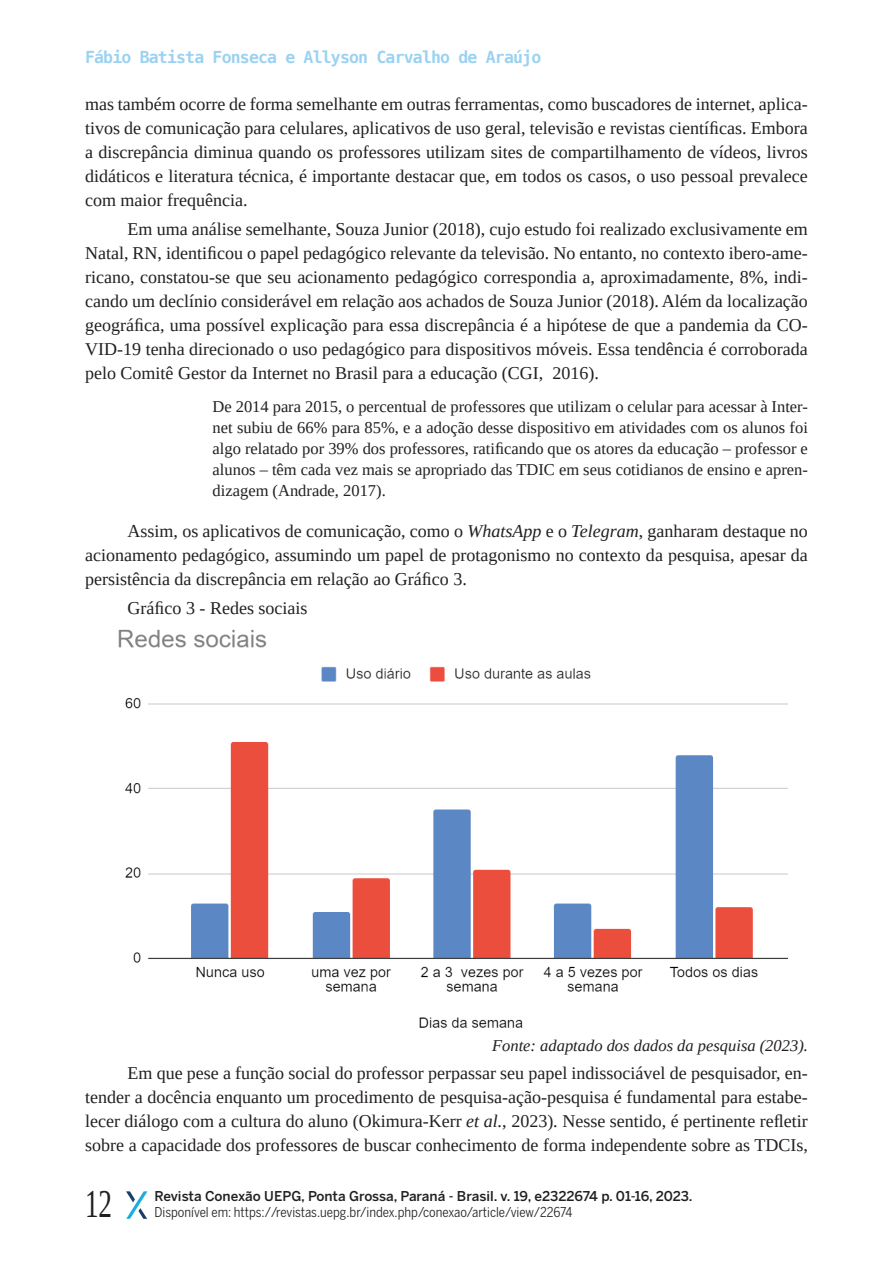
<style>
.page{position:relative;width:893px;height:1263px;background:#fff}
.page>*{position:absolute;margin:0;border:0;box-sizing:border-box;transform-origin:0 0}
.t1{font:39.9px "Liberation Serif";color:#231f20;scale:.68 1}
.t2{font:18px/24px "Liberation Serif";color:#231f20;text-align:justify}
.t3{font:16.5px/21px "Liberation Serif";color:#231f20;text-align:justify}
.t4{font:700 16.5px "DejaVu Sans Mono";letter-spacing:-.05em;color:#9bd2f1}
.t5{font:italic 16.5px "Liberation Serif";color:#231f20}
.t6{font:13.5px "Benton Sans Cond";color:#231f20}
.t7{font:500 13.5px "Benton Sans";color:#231f20}
.s1{font-style:italic}
</style>
<div class="page">
<svg style="left:126px;top:1191px;width:21px;height:28px"></svg>
<img style="left:118px;top:629px;width:670px;height:399px">
<p class="t4" style="left:85px;top:45px;width:458px">Fábio Batista Fonseca e Allyson Carvalho de Araújo</p>
<p class="t2" style="left:85px;top:92px;width:724px">mas também ocorre de forma semelhante em outras ferramentas, como buscadores de internet, aplica&shy;tivos de comunicação para celulares, aplicativos de uso geral, televisão e revistas científicas. Embora a discrepância diminua quando os professores utilizam sites de compartilhamento de vídeos, livros didáticos e literatura técnica, é importante destacar que, em todos os casos, o uso pessoal prevalece com maior frequência.</p>
<p class="t2" style="left:85px;top:216px;width:724px;text-indent:43px">Em uma análise semelhante, Souza Junior (2018), cujo estudo foi realizado exclusivamente em Natal, RN, identificou o papel pedagógico relevante da televisão. No entanto, no contexto ibero-ame&shy;ricano, constatou-se que seu acionamento pedagógico correspondia a, aproximadamente, 8%, indi&shy;cando um declínio considerável em relação aos achados de Souza Junior (2018). Além da localização geográfica, uma possível explicação para essa discrepância é a hipótese de que a pandemia da CO-VID-19 tenha direcionado o uso pedagógico para dispositivos móveis. Essa tendência é corroborada pelo Comitê Gestor da Internet no Brasil para a educação (CGI, 2016).</p>
<p class="t3" style="left:213px;top:396px;width:597px">De 2014 para 2015, o percentual de professores que utilizam o celular para acessar à Inter&shy;net subiu de 66% para 85%, e a adoção desse dispositivo em atividades com os alunos foi algo relatado por 39% dos professores, ratificando que os atores da educação – professor e alunos – têm cada vez mais se apropriado das TDIC em seus cotidianos de ensino e apren&shy;dizagem (Andrade, 2017).</p>
<p class="t2" style="left:85px;top:519px;width:724px;text-indent:43px">Assim, os aplicativos de comunicação, como o <span class="s1">WhatsApp</span> e o <span class="s1">Telegram</span>, ganharam destaque no acionamento pedagógico, assumindo um papel de protagonismo no contexto da pesquisa, apesar da persistência da discrepância em relação ao Gráfico 3.</p>
<p class="t2" style="left:128px;top:595px;width:181px">Gráfico 3 - Redes sociais</p>
<p class="t5" style="left:492px;top:1034px;width:317px">Fonte: adaptado dos dados da pesquisa (2023).</p>
<p class="t2" style="left:85px;top:1061px;width:724px;text-indent:43px">Em que pese a função social do professor perpassar seu papel indissociável de pesquisador, en&shy;tender a docência enquanto um procedimento de pesquisa-ação-pesquisa é fundamental para estabe&shy;lecer diálogo com a cultura do aluno (Okimura-Kerr <span class="s1">et al.</span>, 2023). Nesse sentido, é pertinente refletir sobre a capacidade dos professores de buscar conhecimento de forma independente sobre as TDCIs,</p>
<h1 class="t1" style="left:85px;top:1178px;width:41px">12</h1>
<p class="t7" style="left:155px;top:1188px;width:539px">Revista Conexão UEPG, Ponta Grossa, Paraná - Brasil. v. 19, e2322674 p. 01-16, 2023.</p>
<p class="t6" style="left:155px;top:1205px;width:419px">Disponível em: https://revistas.uepg.br/index.php/conexao/article/view/22674</p>
</div>
